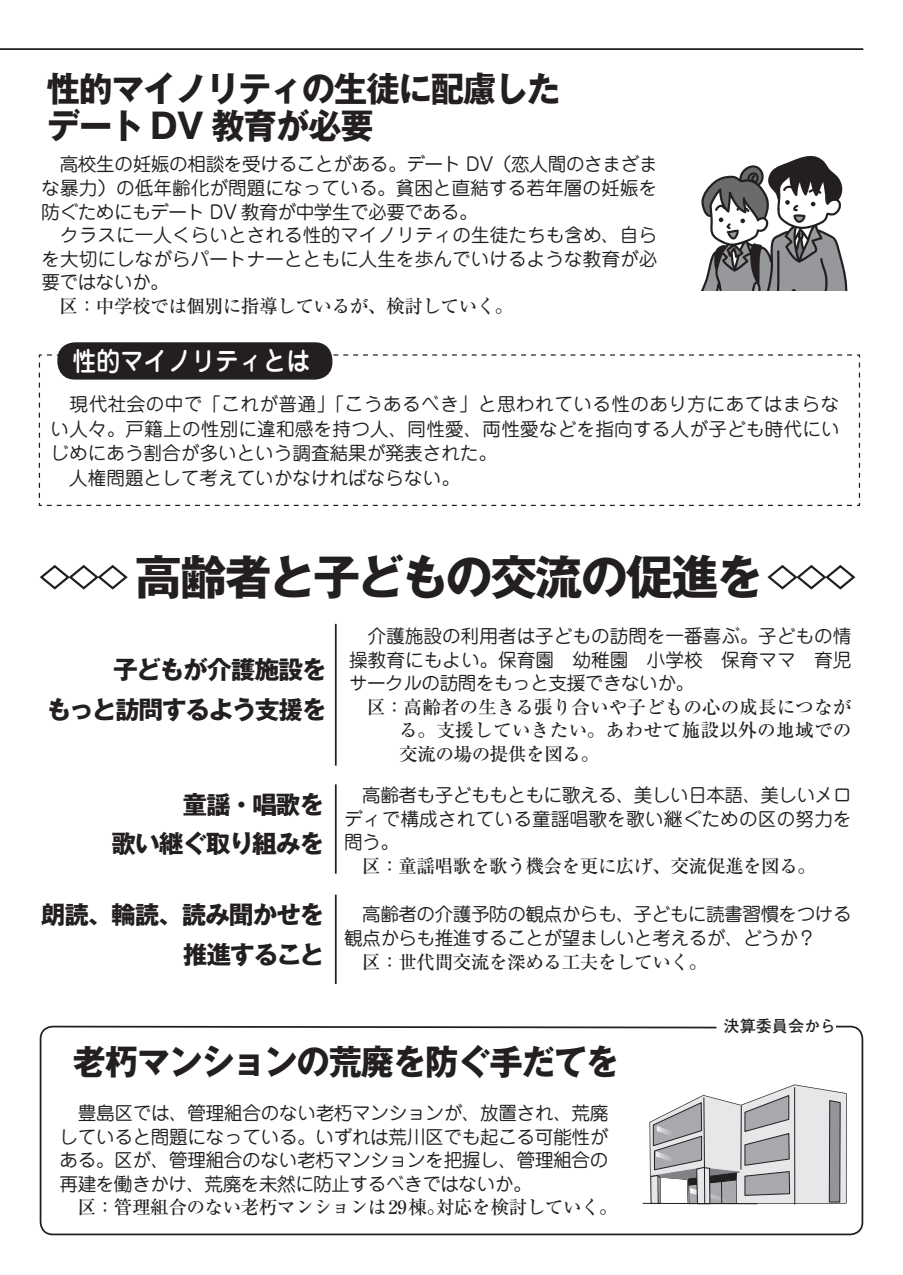
<style>
.page{position:relative;width:903px;height:1275px;background:#fff}
.page>*{position:absolute;margin:0;border:0;box-sizing:border-box;transform-origin:0 0}
.t1{font:700 47.07px "Gothic MB101 Pro";letter-spacing:-.05em;color:#231f20}
.t2{font:700 34.65px/37.3px "Gothic MB101 Pro";letter-spacing:-.035em;color:#231f20;scale:.96 1}
.t3{font:500 26.43px "Jun 34 Pro";color:#fff;scale:.9 1}
.t4{font:700 24.85px/39.7px "Gothic MB101 Pro";letter-spacing:-.055em;color:#231f20;text-align:right}
.t5{font:18.55px/23.6px "Jun 201 Pro";color:#231f20;text-align:justify}
.t6{font:500 18.55px/23.6px "Ryumin Pro";letter-spacing:-.025em;color:#231f20;text-align:justify}
.t7{font:18.55px/23.6px "Jun 201 Pro";letter-spacing:-.025em;color:#231f20}
.t8{font:700 16.1px "Futo Go B101 Pro";color:#231f20}
</style>
<div class="page">
<svg style="left:38px;top:354px;width:823px;height:152px"></svg>
<hr style="left:0;top:48px;width:863px;height:2px;background:#231f20">
<div style="left:57px;top:342px;width:275px;height:38px;background:#231f20;border-radius:17px"></div>
<svg style="left:701px;top:155px;width:147px;height:135px"></svg>
<svg style="left:39px;top:565px;width:89px;height:25px"></svg>
<svg style="left:767px;top:565px;width:89px;height:25px"></svg>
<hr style="left:335px;top:624px;width:2px;height:142px;background:#231f20">
<hr style="left:335px;top:784px;width:2px;height:90px;background:#231f20">
<hr style="left:335px;top:895px;width:2px;height:89px;background:#231f20">
<div style="left:40px;top:1026px;width:823px;height:209px;border:2px solid #231f20;border-radius:12px"></div>
<svg style="left:642px;top:1084px;width:205px;height:120px"></svg>
<h2 class="t2" style="left:47px;top:66px;width:536px">性的マイノリティの生徒に配慮したデート DV 教育が必要</h2>
<p class="t5" style="left:41px;top:151px;width:618px;text-align:left">　高校生の妊娠の相談を受けることがある。デート DV（恋人間のさまざまな暴力）の低年齢化が問題になっている。貧困と直結する若年層の妊娠を防ぐためにもデート DV 教育が中学生で必要である。<br>　クラスに一人くらいとされる性的マイノリティの生徒たちも含め、自らを大切にしながらパートナーとともに人生を歩んでいけるような教育が必要ではないか。</p>
<p class="t6" style="left:60px;top:293px;width:455px">区： 中学校では個別に指導しているが、検討していく。</p>
<h3 class="t3" style="left:73px;top:340px;width:266px">性的マイノリティとは</h3>
<p class="t5" style="left:51px;top:389px;width:791px;line-height:24.8px;text-align:left">　現代社会の中で「これが普通」「こうあるべき」と思われている性のあり方にあてはまらない人々。戸籍上の性別に違和感を持つ人、同性愛、両性愛などを指向する人が子ども時代にいじめにあう割合が多いという調査結果が発表された。<br>　人権問題として考えていかなければならない。</p>
<h1 class="t1" style="left:135px;top:538px;width:630px">高齢者と子どもの交流の促進を</h1>
<h3 class="t4" style="left:46px;top:647px;width:282px">子どもが介護施設を<br>もっと訪問するよう支援を</h3>
<h3 class="t4" style="left:112px;top:781px;width:214px">童謡・唱歌を<br>歌い継ぐ取り組みを</h3>
<h3 class="t4" style="left:41px;top:891px;width:285px">朗読、輪読、読み聞かせを推進すること</h3>
<p class="t5" style="left:349px;top:622px;width:504px">　介護施設の利用者は子どもの訪問を一番喜ぶ。子どもの情操教育にもよい。保育園　幼稚園　小学校　保育ママ　育児サークルの訪問をもっと支援できないか。</p>
<p class="t6" style="left:399px;top:694px;width:454px;text-indent:-32px">区： 高齢者の生きる張り合いや子どもの心の成長につながる。支援していきたい。あわせて施設以外の地域での交流の場の提供を図る。</p>
<p class="t5" style="left:344px;top:781px;width:509px">　高齢者も子どももともに歌える、美しい日本語、美しいメロディで構成されている童謡唱歌を歌い継ぐための区の努力を問う。</p>
<p class="t6" style="left:362px;top:853px;width:455px">区： 童謡唱歌を歌う機会を更に広げ、交流促進を図る。</p>
<p class="t7" style="left:344px;top:901px;width:509px">　高齢者の介護予防の観点からも、子どもに読書習慣をつける観点からも推進することが望ましいと考えるが、どうか？</p>
<p class="t6" style="left:362px;top:948px;width:347px">区： 世代間交流を深める工夫をしていく。</p>
<p class="t8" style="left:723px;top:1013px;width:114px">決算委員会から</p>
<h2 class="t2" style="left:73px;top:1039px;width:571px">老朽マンションの荒廃を防ぐ手だてを</h2>
<p class="t5" style="left:60px;top:1099px;width:550px">　豊島区では、管理組合のない老朽マンションが、放置され、荒廃していると問題になっている。いずれは荒川区でも起こる可能性がある。区が、管理組合のない老朽マンションを把握し、管理組合の再建を働きかけ、荒廃を未然に防止するべきではないか。</p>
<p class="t6" style="left:78px;top:1194px;width:542px">区： 管理組合のない老朽マンションは29棟。対応を検討していく。</p>
</div>
